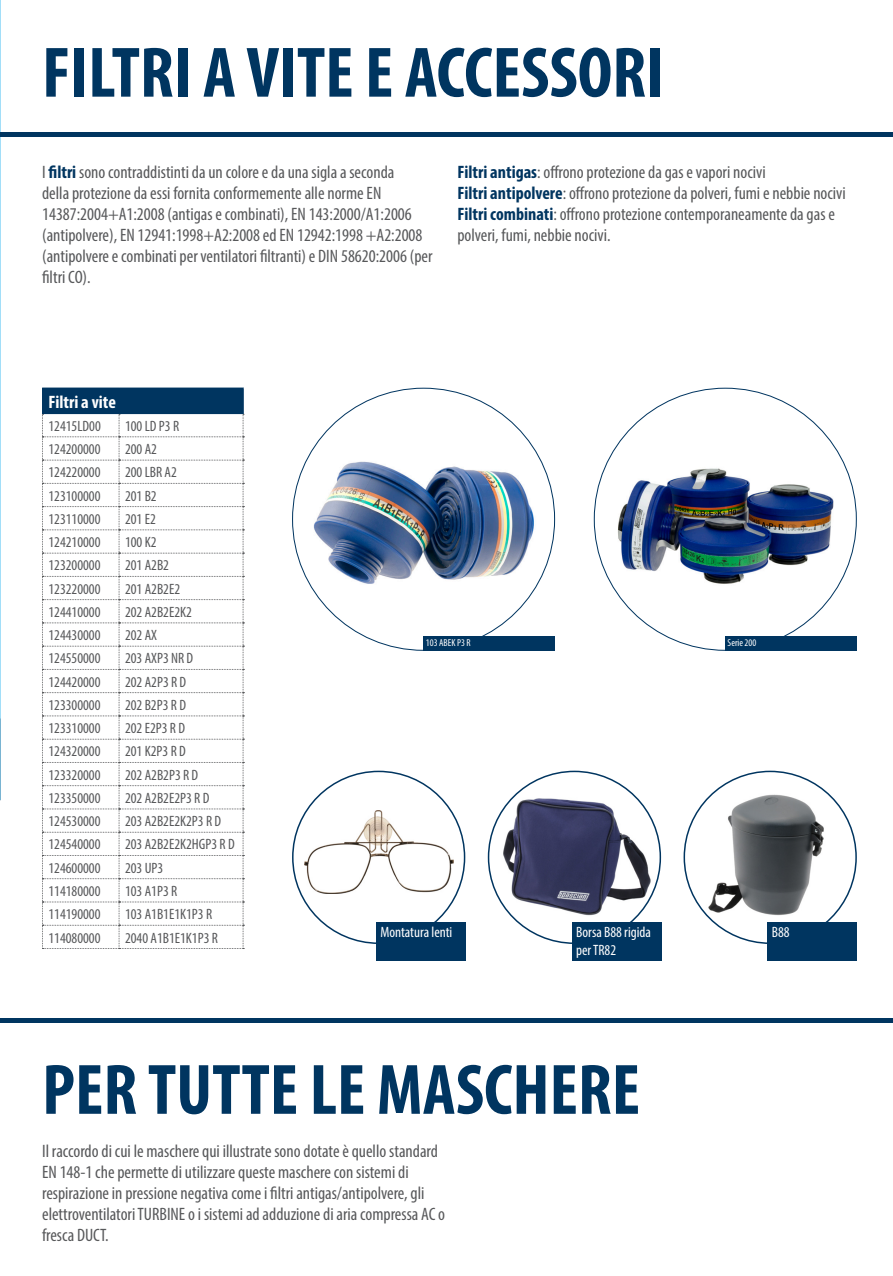
<style>
.page{position:relative;width:893px;height:1276px;background:#fff}
.page>*{position:absolute;margin:0;border:0;box-sizing:border-box;transform-origin:0 0}
.t1{font:700 condensed 72px "Myriad Pro";color:#003560}
.t2{font:condensed 18px/21px "Myriad Pro";color:#57585a}
.t3{font:700 condensed 18px "Myriad Pro";color:#fff}
.t4{font:condensed 15px "Myriad Pro";color:#57585a}
.Tab{font:condensed 15px "Myriad Pro";color:#fff}
.Tab-2{font:condensed 10.2px "Myriad Pro";color:#fff}
.s1{font-weight:700;color:#003560}
</style>
<div class="page">
<img style="left:0;top:0;width:1px;height:800px">
<div style="left:0;top:132px;width:893px;height:5px;background:#003560"></div>
<img style="left:304px;top:436px;width:252px;height:165px">
<div style="left:423px;top:636px;width:132px;height:15px;background:#003560"></div>
<img style="left:610px;top:439px;width:230px;height:174px">
<div style="left:725px;top:636px;width:132px;height:15px;background:#003560"></div>
<hr style="left:0;top:1018px;width:893px;height:4px;background:#003560">
<img style="left:305px;top:810px;width:149px;height:83px">
<div style="left:376px;top:922px;width:89px;height:39px;background:#003560"></div>
<img style="left:501px;top:793px;width:153px;height:125px">
<div style="left:572px;top:922px;width:89px;height:39px;background:#003560"></div>
<img style="left:705px;top:787px;width:122px;height:131px">
<div style="left:768px;top:922px;width:89px;height:39px;background:#003560"></div>
<svg style="left:42px;top:388px;width:202px;height:561px"></svg>
<p class="t1" style="left:42px;top:28px;width:623px">FILTRI A VITE E ACCESSORI</p>
<p class="t2" style="left:42px;top:161px;width:392px">I <span class="s1">filtri</span> sono contraddistinti da un colore e da una sigla a seconda<br>della protezione da essi fornita conformemente alle norme EN 14387:2004+A1:2008 (antigas e combinati), EN 143:2000/A1:2006 (antipolvere), EN 12941:1998+A2:2008 ed EN 12942:1998 +A2:2008 (antipolvere e combinati per ventilatori filtranti) e DIN 58620:2006 (per filtri CO).</p>
<p class="t2" style="left:457px;top:161px;width:310px"><span class="s1">Filtri antigas</span>: offrono protezione da gas e vapori nocivi</p>
<p class="t2" style="left:457px;top:182px;width:390px"><span class="s1">Filtri antipolvere</span>: offrono protezione da polveri, fumi e nebbie nocivi</p>
<p class="t2" style="left:457px;top:203px;width:379px"><span class="s1">Filtri combinati</span>: offrono protezione contemporaneamente da gas e polveri, fumi, nebbie nocivi.</p>
<p class="t3" style="left:49px;top:390px;width:69px">Filtri a vite</p>
<p class="t4" style="left:49px;top:417px;width:54px">12415LD00</p>
<p class="t4" style="left:125px;top:417px;width:56px">100 LD P3 R</p>
<p class="t4" style="left:49px;top:440px;width:53px">124200000</p>
<p class="t4" style="left:125px;top:440px;width:33px">200 A2</p>
<p class="t4" style="left:49px;top:463px;width:53px">124220000</p>
<p class="t4" style="left:125px;top:463px;width:53px">200 LBR A2</p>
<p class="t4" style="left:49px;top:486px;width:53px">123100000</p>
<p class="t4" style="left:125px;top:486px;width:33px">201 B2</p>
<p class="t4" style="left:49px;top:510px;width:53px">123110000</p>
<p class="t4" style="left:125px;top:510px;width:32px">201 E2</p>
<p class="t4" style="left:49px;top:533px;width:53px">124210000</p>
<p class="t4" style="left:125px;top:533px;width:33px">100 K2</p>
<p class="t4" style="left:49px;top:556px;width:53px">123200000</p>
<p class="t4" style="left:125px;top:556px;width:45px">201 A2B2</p>
<p class="t4" style="left:49px;top:579px;width:53px">123220000</p>
<p class="t4" style="left:125px;top:579px;width:57px">201 A2B2E2</p>
<p class="t4" style="left:49px;top:603px;width:53px">124410000</p>
<p class="t4" style="left:125px;top:603px;width:68px">202 A2B2E2K2</p>
<p class="t4" style="left:49px;top:626px;width:53px">124430000</p>
<p class="t4" style="left:125px;top:626px;width:33px">202 AX</p>
<p class="t4" style="left:49px;top:649px;width:53px">124550000</p>
<p class="t4" style="left:125px;top:649px;width:70px">203 AXP3 NR D</p>
<p class="t4" style="left:49px;top:672px;width:53px">124420000</p>
<p class="t4" style="left:125px;top:672px;width:63px">202 A2P3 R D</p>
<p class="t4" style="left:49px;top:696px;width:53px">123300000</p>
<p class="t4" style="left:125px;top:696px;width:62px">202 B2P3 R D</p>
<p class="t4" style="left:49px;top:719px;width:53px">123310000</p>
<p class="t4" style="left:125px;top:719px;width:62px">202 E2P3 R D</p>
<p class="t4" style="left:49px;top:742px;width:53px">124320000</p>
<p class="t4" style="left:125px;top:742px;width:62px">201 K2P3 R D</p>
<p class="t4" style="left:49px;top:765px;width:53px">123320000</p>
<p class="t4" style="left:125px;top:765px;width:75px">202 A2B2P3 R D</p>
<p class="t4" style="left:49px;top:789px;width:53px">123350000</p>
<p class="t4" style="left:125px;top:789px;width:86px">202 A2B2E2P3 R D</p>
<p class="t4" style="left:49px;top:812px;width:53px">124530000</p>
<p class="t4" style="left:125px;top:812px;width:98px">203 A2B2E2K2P3 R D</p>
<p class="t4" style="left:49px;top:835px;width:53px">124540000</p>
<p class="t4" style="left:125px;top:835px;width:111px">203 A2B2E2K2HGP3 R D</p>
<p class="t4" style="left:49px;top:858px;width:53px">124600000</p>
<p class="t4" style="left:125px;top:858px;width:40px">203 UP3</p>
<p class="t4" style="left:49px;top:882px;width:53px">114180000</p>
<p class="t4" style="left:125px;top:882px;width:54px">103 A1P3 R</p>
<p class="t4" style="left:49px;top:905px;width:53px">114190000</p>
<p class="t4" style="left:125px;top:905px;width:89px">103 A1B1E1K1P3 R</p>
<p class="t4" style="left:49px;top:928px;width:53px">114080000</p>
<p class="t4" style="left:125px;top:928px;width:94px">2040 A1B1E1K1P3 R</p>
<p class="Tab-2" style="left:426px;top:636px;width:46px">103 ABEK P3 R</p>
<p class="Tab-2" style="left:728px;top:636px;width:30px">Serie 200</p>
<p class="Tab" style="left:380px;top:923px;width:73px">Montatura lenti</p>
<p class="Tab" style="left:576px;top:923px;width:76px">Borsa B88 rigida</p>
<p class="Tab" style="left:576px;top:941px;width:41px">per TR82</p>
<p class="Tab" style="left:772px;top:923px;width:19px">B88</p>
<p class="t1" style="left:42px;top:1044px;width:599px">PER TUTTE LE MASCHERE</p>
<p class="t2" style="left:42px;top:1140px;width:405px">Il raccordo di cui le maschere qui illustrate sono dotate è quello standard EN 148-1 che permette di utilizzare queste maschere con sistemi di respirazione in pressione negativa come i filtri antigas/antipolvere, gli elettroventilatori TURBINE o i sistemi ad adduzione di aria compressa AC o fresca DUCT.</p>
</div>
